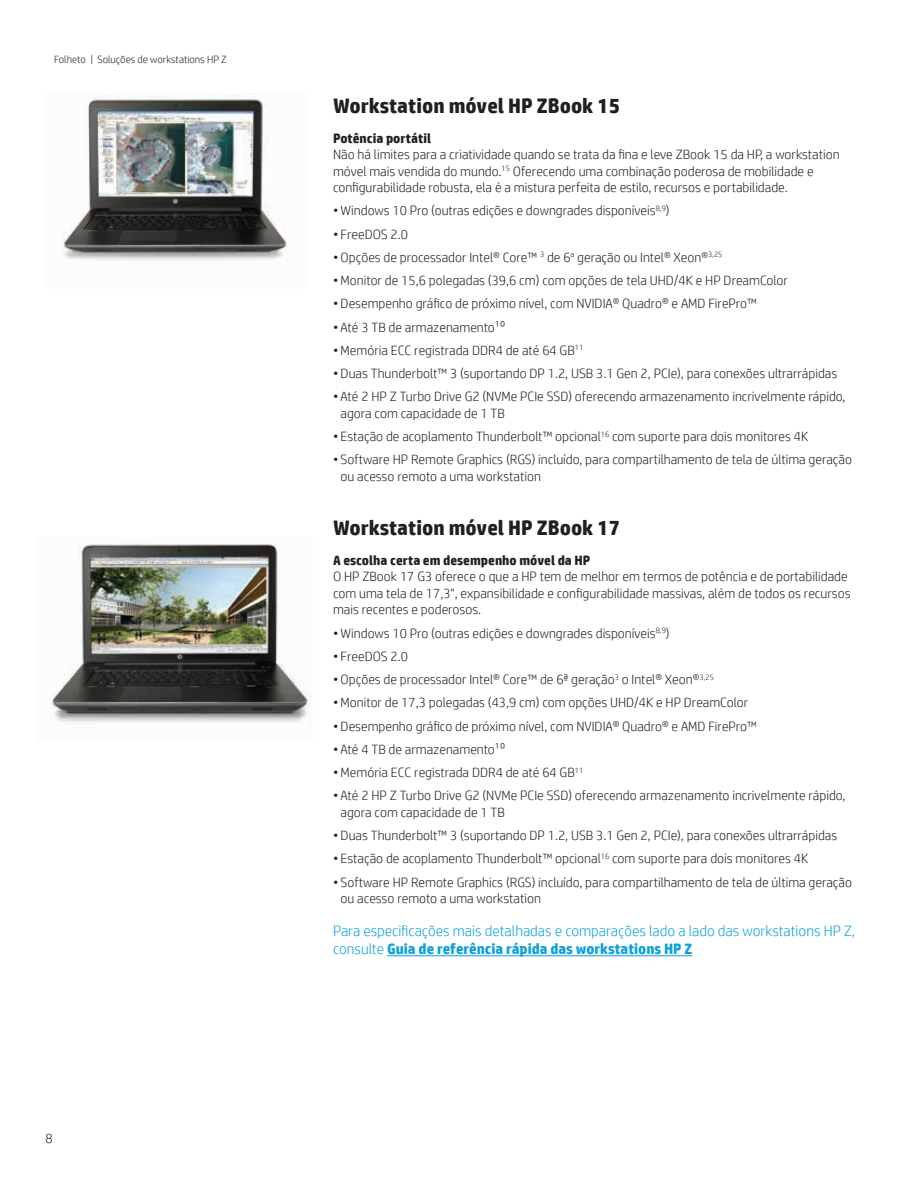
<style>
.page{position:relative;width:918px;height:1188px;background:#fff}
.page>*{position:absolute;margin:0;border:0;box-sizing:border-box;transform-origin:0 0}
.Bullet_last{font:700 21px "HP Simplified";color:#231f20}
.Bullet_last-2{font:300 15px/18px "HP Simplified";color:#0ca0dd}
.Body_before_bullet{font:300 13.5px/16.5px "HP Simplified";color:#231f20}
.Body_header_bold{font:700 13.5px "HP Simplified";color:#231f20}
.Body{font:300 13.5px "HP Simplified";color:#231f20}
.Title_descriptor{font:300 10.5px "HP Simplified";color:#231f20}
.s1{font-weight:700}
</style>
<div class="page">
<img style="left:62px;top:94px;width:225px;height:167px">
<hr style="left:387px;top:956px;width:305px;height:1px;background:#0ca0dd">
<img style="left:52px;top:543px;width:260px;height:180px">
<p class="Title_descriptor" style="left:54px;top:53px;width:174px">Folheto | Soluções de workstations HP Z</p>
<p class="Body" style="left:45px;top:1130px;width:9px">8</p>
<p class="Bullet_last" style="left:333px;top:93px;width:288px">Workstation móvel HP ZBook 15</p>
<p class="Body_header_bold" style="left:333px;top:130px;width:100px">Potência portátil</p>
<p class="Body_before_bullet" style="left:333px;top:146px;width:508px">Não há limites para a criatividade quando se trata da fina e leve ZBook 15 da HP, a workstation móvel mais vendida do mundo.<sup>15</sup> Oferecendo uma combinação poderosa de mobilidade e configurabilidade robusta, ela é a mistura perfeita de estilo, recursos e portabilidade.</p>
<p class="Body_before_bullet" style="left:333px;top:202px;width:338px">• Windows 10 Pro (outras edições e downgrades disponíveis<sup>8,9</sup>)</p>
<p class="Body_before_bullet" style="left:333px;top:225px;width:77px">• FreeDOS 2.0</p>
<p class="Body_before_bullet" style="left:333px;top:249px;width:391px">• Opções de processador Intel® Core™ <sup>3</sup> de 6<sup>a</sup> geração ou Intel® Xeon®<sup>3,25</sup></p>
<p class="Body_before_bullet" style="left:333px;top:272px;width:456px">• Monitor de 15,6 polegadas (39,6 cm) com opções de tela UHD/4K e HP DreamColor</p>
<p class="Body_before_bullet" style="left:333px;top:295px;width:425px">• Desempenho gráfico de próximo nível, com NVIDIA® Quadro® e AMD FirePro™</p>
<p class="Body_before_bullet" style="left:333px;top:318px;width:174px">• Até 3 TB de armazenamento10</p>
<p class="Body_before_bullet" style="left:333px;top:342px;width:252px">• Memória ECC registrada DDR4 de até 64 GB<sup>11</sup></p>
<p class="Body_before_bullet" style="left:333px;top:365px;width:506px">• Duas Thunderbolt™ 3 (suportando DP 1.2, USB 3.1 Gen 2, PCIe), para conexões ultrarrápidas</p>
<p class="Body_before_bullet" style="left:341px;top:388px;width:506px;text-indent:-8px">• Até 2 HP Z Turbo Drive G2 (NVMe PCIe SSD) oferecendo armazenamento incrivelmente rápido, agora com capacidade de 1 TB</p>
<p class="Body_before_bullet" style="left:333px;top:428px;width:477px">• Estação de acoplamento Thunderbolt™ opcional<sup>16</sup> com suporte para dois monitores 4K</p>
<p class="Body_before_bullet" style="left:341px;top:451px;width:513px;text-indent:-8px">• Software HP Remote Graphics (RGS) incluído, para compartilhamento de tela de última geração ou acesso remoto a uma workstation</p>
<p class="Bullet_last" style="left:333px;top:515px;width:288px">Workstation móvel HP ZBook 17</p>
<p class="Body_header_bold" style="left:333px;top:552px;width:259px">A escolha certa em desempenho móvel da HP</p>
<p class="Body_before_bullet" style="left:333px;top:568px;width:519px">O HP ZBook 17 G3 oferece o que a HP tem de melhor em termos de potência e de portabilidade com uma tela de 17,3", expansibilidade e configurabilidade massivas, além de todos os recursos mais recentes e poderosos.</p>
<p class="Body_before_bullet" style="left:333px;top:624px;width:338px">• Windows 10 Pro (outras edições e downgrades disponíveis<sup>8,9</sup>)</p>
<p class="Body_before_bullet" style="left:333px;top:648px;width:77px">• FreeDOS 2.0</p>
<p class="Body_before_bullet" style="left:333px;top:671px;width:382px">• Opções de processador Intel® Core™ de 6ª geração<sup>3</sup> o Intel® Xeon®<sup>3,25</sup></p>
<p class="Body_before_bullet" style="left:333px;top:694px;width:417px">• Monitor de 17,3 polegadas (43,9 cm) com opções UHD/4K e HP DreamColor</p>
<p class="Body_before_bullet" style="left:333px;top:717px;width:425px">• Desempenho gráfico de próximo nível, com NVIDIA® Quadro® e AMD FirePro™</p>
<p class="Body_before_bullet" style="left:333px;top:741px;width:174px">• Até 4 TB de armazenamento10</p>
<p class="Body_before_bullet" style="left:333px;top:764px;width:252px">• Memória ECC registrada DDR4 de até 64 GB<sup>11</sup></p>
<p class="Body_before_bullet" style="left:341px;top:787px;width:506px;text-indent:-8px">• Até 2 HP Z Turbo Drive G2 (NVMe PCIe SSD) oferecendo armazenamento incrivelmente rápido, agora com capacidade de 1 TB</p>
<p class="Body_before_bullet" style="left:333px;top:827px;width:506px">• Duas Thunderbolt™ 3 (suportando DP 1.2, USB 3.1 Gen 2, PCIe), para conexões ultrarrápidas</p>
<p class="Body_before_bullet" style="left:333px;top:850px;width:477px">• Estação de acoplamento Thunderbolt™ opcional<sup>16</sup> com suporte para dois monitores 4K</p>
<p class="Body_before_bullet" style="left:341px;top:873px;width:513px;text-indent:-8px">• Software HP Remote Graphics (RGS) incluído, para compartilhamento de tela de última geração ou acesso remoto a uma workstation</p>
<p class="Bullet_last-2" style="left:333px;top:922px;width:524px">Para especificações mais detalhadas e comparações lado a lado das workstations HP Z, consulte <span class="s1">Guia de referência rápida das workstations HP Z</span></p>
</div>
